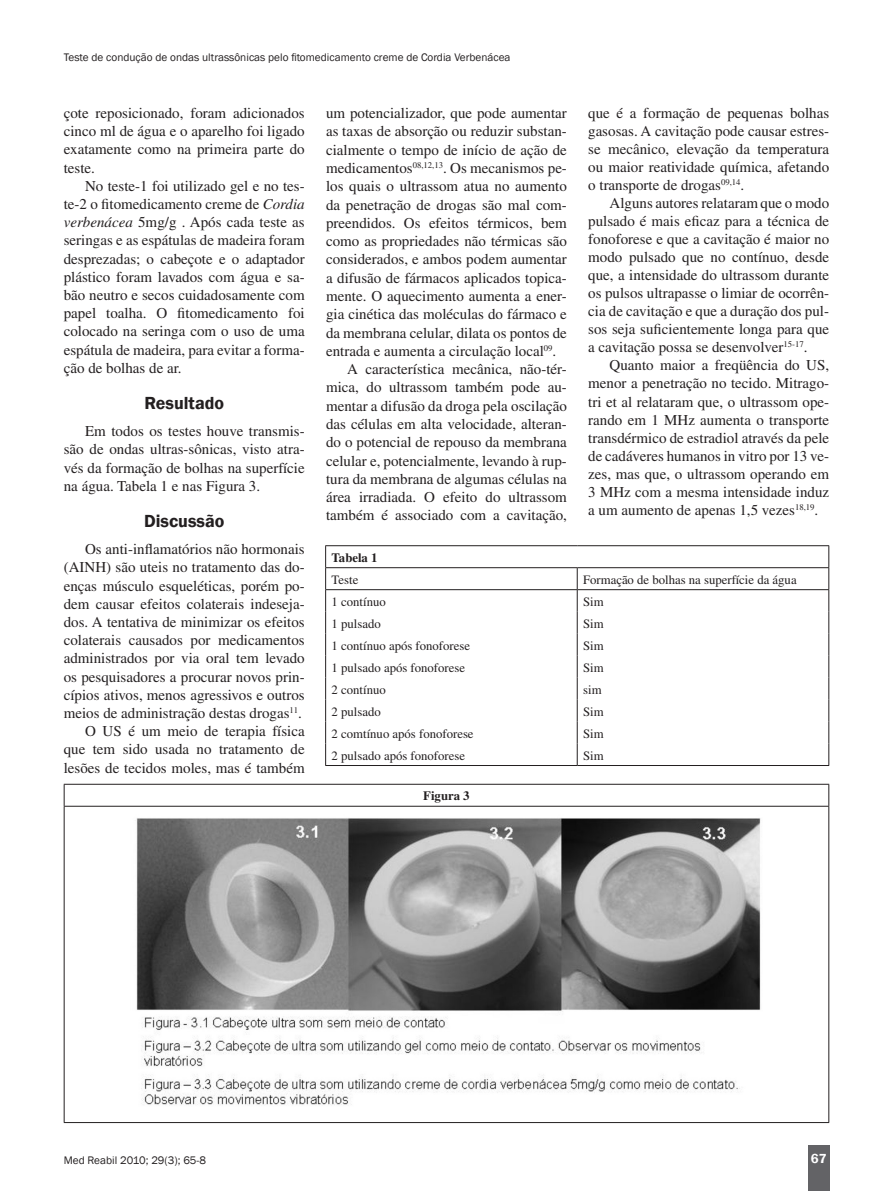
<style>
.page{position:relative;width:893px;height:1191px;background:#fff}
.page>*{position:absolute;margin:0;border:0;box-sizing:border-box;transform-origin:0 0}
.Sessão{font:600 18px "Franklin Gothic";color:#231f20}
.t1{font:15px/18.1px "Times";color:#231f20;text-align:justify}
.t2{font:600 13.5px "Franklin Gothic";color:#fff}
.Tabela{font:12.75px "Times";color:#231f20}
.Tabela-2{font:700 12.75px "Times";color:#231f20}
.t3{font:11.25px "Franklin Gothic";color:#231f20}
.s1{font-style:italic}
</style>
<div class="page">
<div style="left:808px;top:1145px;width:21px;height:46px;background:#636366"></div>
<hr style="left:325px;top:545px;width:252px;height:1px;background:#231f20">
<hr style="left:577px;top:545px;width:252px;height:1px;background:#231f20">
<hr style="left:325px;top:567px;width:252px;height:1px;background:#231f20">
<hr style="left:577px;top:567px;width:252px;height:1px;background:#231f20">
<hr style="left:325px;top:589px;width:252px;height:1px;background:#231f20">
<hr style="left:577px;top:589px;width:252px;height:1px;background:#231f20">
<svg style="left:325px;top:546px;width:1px;height:219px"></svg>
<svg style="left:577px;top:568px;width:1px;height:197px"></svg>
<svg style="left:828px;top:546px;width:1px;height:219px"></svg>
<hr style="left:325px;top:765px;width:252px;height:1px;background:#231f20">
<hr style="left:577px;top:765px;width:252px;height:1px;background:#231f20">
<hr style="left:64px;top:784px;width:765px;height:1px;background:#231f20">
<svg style="left:64px;top:784px;width:1px;height:22px"></svg>
<svg style="left:828px;top:784px;width:1px;height:22px"></svg>
<hr style="left:64px;top:806px;width:765px;height:1px;background:#231f20">
<hr style="left:64px;top:806px;width:1px;height:316px;background:#231f20">
<hr style="left:828px;top:806px;width:1px;height:316px;background:#231f20">
<hr style="left:64px;top:1122px;width:765px;height:1px;background:#231f20">
<img style="left:136px;top:818px;width:625px;height:287px">
<p class="t3" style="left:64px;top:50px;width:448px">Teste de condução de ondas ultrassônicas pelo fitomedicamento creme de Cordia Verbenácea</p>
<p class="t1" style="left:64px;top:104px;width:242px">çote reposicionado, foram adicionados cinco ml de água e o aparelho foi ligado exatamente como na primeira parte do teste.</p>
<p class="t1" style="left:64px;top:177px;width:242px;text-indent:21px">No teste-1 foi utilizado gel e no tes&shy;te-2 o fitomedicamento creme de <span class="s1">Cordia verbenácea</span> 5mg/g . Após cada teste as seringas e as espátulas de madeira foram desprezadas; o cabeçote e o adaptador plástico foram lavados com água e sa&shy;bão neutro e secos cuidadosamente com papel toalha. O fitomedicamento foi colocado na seringa com o uso de uma espátula de madeira, para evitar a forma&shy;ção de bolhas de ar.</p>
<p class="Sessão" style="left:144px;top:392px;width:81px">Resultado</p>
<p class="t1" style="left:64px;top:422px;width:242px;text-indent:21px">Em todos os testes houve transmis&shy;são de ondas ultras-sônicas, visto atra&shy;vés da formação de bolhas na superfície na água. Tabela 1 e nas Figura 3.</p>
<p class="Sessão" style="left:144px;top:510px;width:82px">Discussão</p>
<p class="t1" style="left:64px;top:540px;width:242px;text-indent:21px">Os anti-inflamatórios não hormonais (AINH) são uteis no tratamento das do&shy;enças músculo esqueléticas, porém po&shy;dem causar efeitos colaterais indeseja&shy;dos. A tentativa de minimizar os efeitos colaterais causados por medicamentos administrados por via oral tem levado os pesquisadores a procurar novos prin&shy;cípios ativos, menos agressivos e outros meios de administração destas drogas<sup>11</sup>.</p>
<p class="t1" style="left:64px;top:722px;width:242px;text-indent:21px">O US é um meio de terapia física que tem sido usada no tratamento de lesões de tecidos moles, mas é também</p>
<p class="t1" style="left:326px;top:104px;width:242px">um potencializador, que pode aumentar as taxas de absorção ou reduzir substan&shy;cialmente o tempo de início de ação de medicamentos<sup>08,12,13</sup>. Os mecanismos pe&shy;los quais o ultrassom atua no aumento da penetração de drogas são mal com&shy;preendidos. Os efeitos térmicos, bem como as propriedades não térmicas são considerados, e ambos podem aumentar a difusão de fármacos aplicados topica&shy;mente. O aquecimento aumenta a ener&shy;gia cinética das moléculas do fármaco e da membrana celular, dilata os pontos de entrada e aumenta a circulação local<sup>09</sup>.</p>
<p class="t1" style="left:326px;top:360px;width:242px;text-indent:21px">A característica mecânica, não-tér&shy;mica, do ultrassom também pode au&shy;mentar a difusão da droga pela oscilação das células em alta velocidade, alteran&shy;do o potencial de repouso da membrana celular e, potencialmente, levando à rup&shy;tura da membrana de algumas células na área irradiada. O efeito do ultrassom também é associado com a cavitação,</p>
<p class="t1" style="left:588px;top:104px;width:242px">que é a formação de pequenas bolhas gasosas. A cavitação pode causar estres&shy;se mecânico, elevação da temperatura ou maior reatividade química, afetando o transporte de drogas<sup>09,14</sup>.</p>
<p class="t1" style="left:588px;top:194px;width:242px;text-indent:21px">Alguns autores relataram que o modo pulsado é mais eficaz para a técnica de fonoforese e que a cavitação é maior no modo pulsado que no contínuo, desde que, a intensidade do ultrassom durante os pulsos ultrapasse o limiar de ocorrên&shy;cia de cavitação e que a duração dos pul&shy;sos seja suficientemente longa para que a cavitação possa se desenvolver<sup>15-17</sup>.</p>
<p class="t1" style="left:588px;top:356px;width:242px;text-indent:21px">Quanto maior a freqüência do US, menor a penetração no tecido. Mitrago&shy;tri et al relataram que, o ultrassom ope&shy;rando em 1 MHz aumenta o transporte transdérmico de estradiol através da pele de cadáveres humanos in vitro por 13 ve&shy;zes, mas que, o ultrassom operando em 3 MHz com a mesma intensidade induz a um aumento de apenas 1,5 vezes<sup>18,19</sup>.</p>
<p class="Tabela-2" style="left:332px;top:550px;width:47px">Tabela 1</p>
<p class="Tabela" style="left:332px;top:572px;width:28px">Teste</p>
<p class="Tabela" style="left:583px;top:572px;width:215px">Formação de bolhas na superfície da água</p>
<p class="Tabela" style="left:332px;top:594px;width:56px">1 contínuo</p>
<p class="Tabela" style="left:583px;top:594px;width:22px">Sim</p>
<p class="Tabela" style="left:332px;top:616px;width:51px">1 pulsado</p>
<p class="Tabela" style="left:583px;top:616px;width:22px">Sim</p>
<p class="Tabela" style="left:332px;top:638px;width:140px">1 contínuo após fonoforese</p>
<p class="Tabela" style="left:583px;top:638px;width:22px">Sim</p>
<p class="Tabela" style="left:332px;top:660px;width:135px">1 pulsado após fonoforese</p>
<p class="Tabela" style="left:583px;top:660px;width:22px">Sim</p>
<p class="Tabela" style="left:332px;top:682px;width:56px">2 contínuo</p>
<p class="Tabela" style="left:583px;top:682px;width:20px">sim</p>
<p class="Tabela" style="left:332px;top:704px;width:51px">2 pulsado</p>
<p class="Tabela" style="left:583px;top:704px;width:22px">Sim</p>
<p class="Tabela" style="left:332px;top:726px;width:143px">2 comtínuo após fonoforese</p>
<p class="Tabela" style="left:583px;top:726px;width:22px">Sim</p>
<p class="Tabela" style="left:332px;top:748px;width:135px">2 pulsado após fonoforese</p>
<p class="Tabela" style="left:583px;top:748px;width:22px">Sim</p>
<p class="Tabela-2" style="left:423px;top:788px;width:48px">Figura 3</p>
<p class="t3" style="left:64px;top:1153px;width:144px">Med Reabil 2010; 29(3); 65-8</p>
<p class="t2" style="left:811px;top:1150px;width:17px">67</p>
</div>
